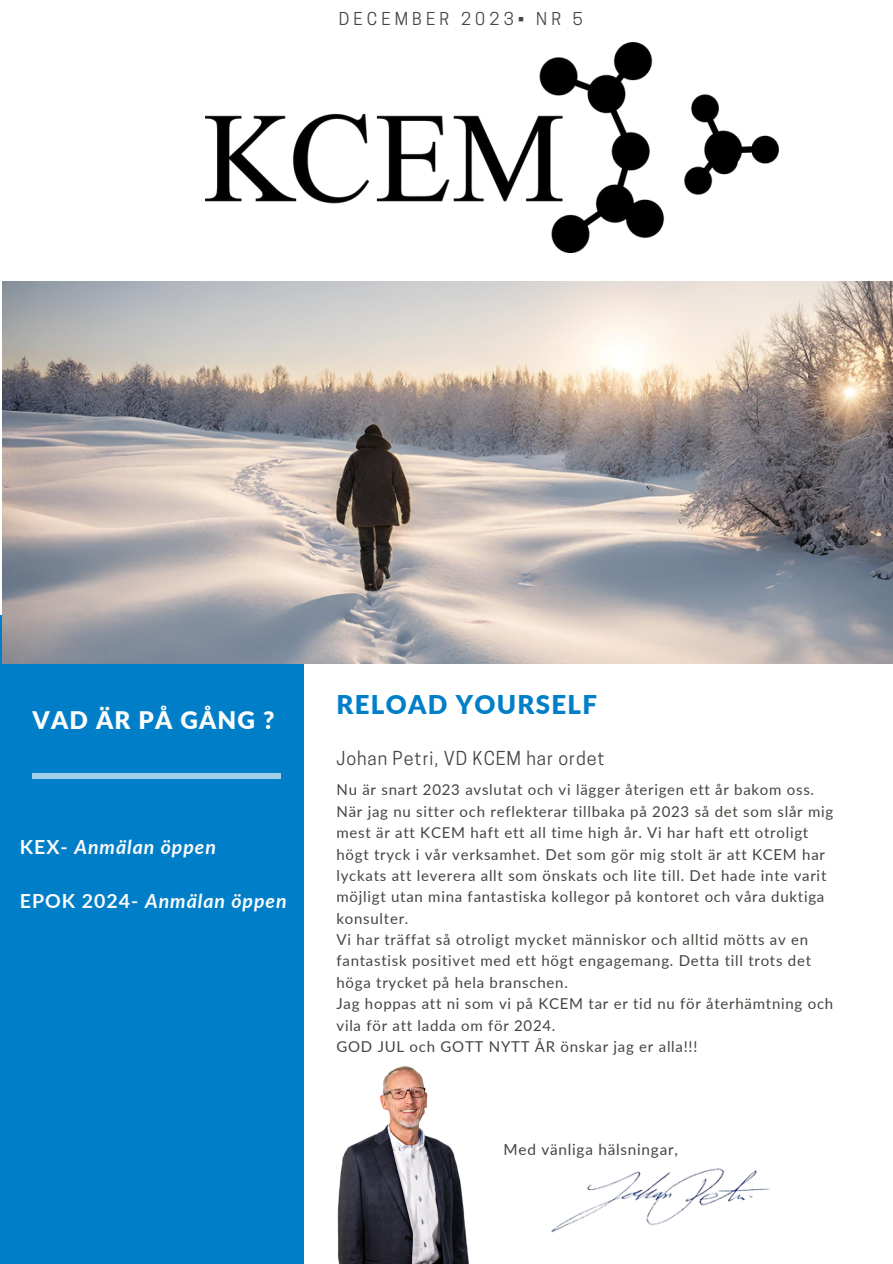
<style>
.page{position:relative;width:893px;height:1264px;background:#fff}
.page>*{position:absolute;margin:0;border:0;box-sizing:border-box;transform-origin:0 0}
.t1{font:900 25.8px "Lato";letter-spacing:.05em;color:#007fc8}
.t2{font:900 24.3px "Lato";letter-spacing:.05em;color:#fbfbfb}
.t3{font:italic 700 19.5px "Lato";letter-spacing:.05em;color:#fbfbfb}
.t4{font:18px "Cooper Hewitt";letter-spacing:.05em;color:#444440}
.t5{font:16.65px "Cooper Hewitt";letter-spacing:.25em;color:#444440}
.t6{font:15.3px "Lato";letter-spacing:.05em;color:#444440}
.t7{font:15px/21.3px "Lato";letter-spacing:.05em;color:#444440}
.s1{font-style:normal}
</style>
<div class="page">
<div style="left:0;top:615px;width:304px;height:648px;background:#007fc8"></div>
<img style="left:2px;top:282px;width:890px;height:381px">
<div style="left:33px;top:773px;width:247px;height:5px;background:#a2cfe9"></div>
<img style="left:337px;top:1065px;width:132px;height:198px">
<img style="left:551px;top:1168px;width:220px;height:65px">
<img style="left:205px;top:43px;width:573px;height:209px">
<p class="t5" style="left:338px;top:12px;width:246px">DECEMBER 2023• NR 5</p>
<p class="t2" style="left:33px;top:704px;width:243px">VAD ÄR PÅ GÅNG ?</p>
<p class="t3" style="left:20px;top:834px;width:197px"><span class="s1">KEX-</span> Anmälan öppen</p>
<p class="t3" style="left:20px;top:888px;width:268px"><span class="s1">EPOK 2024-</span> Anmälan öppen</p>
<p class="t1" style="left:336px;top:689px;width:262px">RELOAD YOURSELF</p>
<p class="t4" style="left:336px;top:751px;width:270px">Johan Petri, VD KCEM har ordet</p>
<p class="t7" style="left:336px;top:779px;width:479px">Nu är snart 2023 avslutat och vi lägger återigen ett år bakom oss.</p>
<p class="t7" style="left:336px;top:800px;width:498px">När jag nu sitter och reflekterar tillbaka på 2023 så det som slår mig mest är att KCEM haft ett all time high år. Vi har haft ett otroligt högt tryck i vår verksamhet. Det som gör mig stolt är att KCEM har lyckats att leverera allt som önskats och lite till. Det hade inte varit möjligt utan mina fantastiska kollegor på kontoret och våra duktiga konsulter.</p>
<p class="t7" style="left:336px;top:928px;width:476px">Vi har träffat så otroligt mycket människor och alltid mötts av en fantastisk positivet med ett högt engagemang. Detta till trots det höga trycket på hela branschen.</p>
<p class="t7" style="left:336px;top:992px;width:498px">Jag hoppas att ni som vi på KCEM tar er tid nu för återhämtning och vila för att ladda om för 2024.</p>
<p class="t7" style="left:336px;top:1035px;width:362px">GOD JUL och GOTT NYTT ÅR önskar jag er alla!!!</p>
<p class="t6" style="left:503px;top:1139px;width:176px">Med vänliga hälsningar,</p>
</div>
